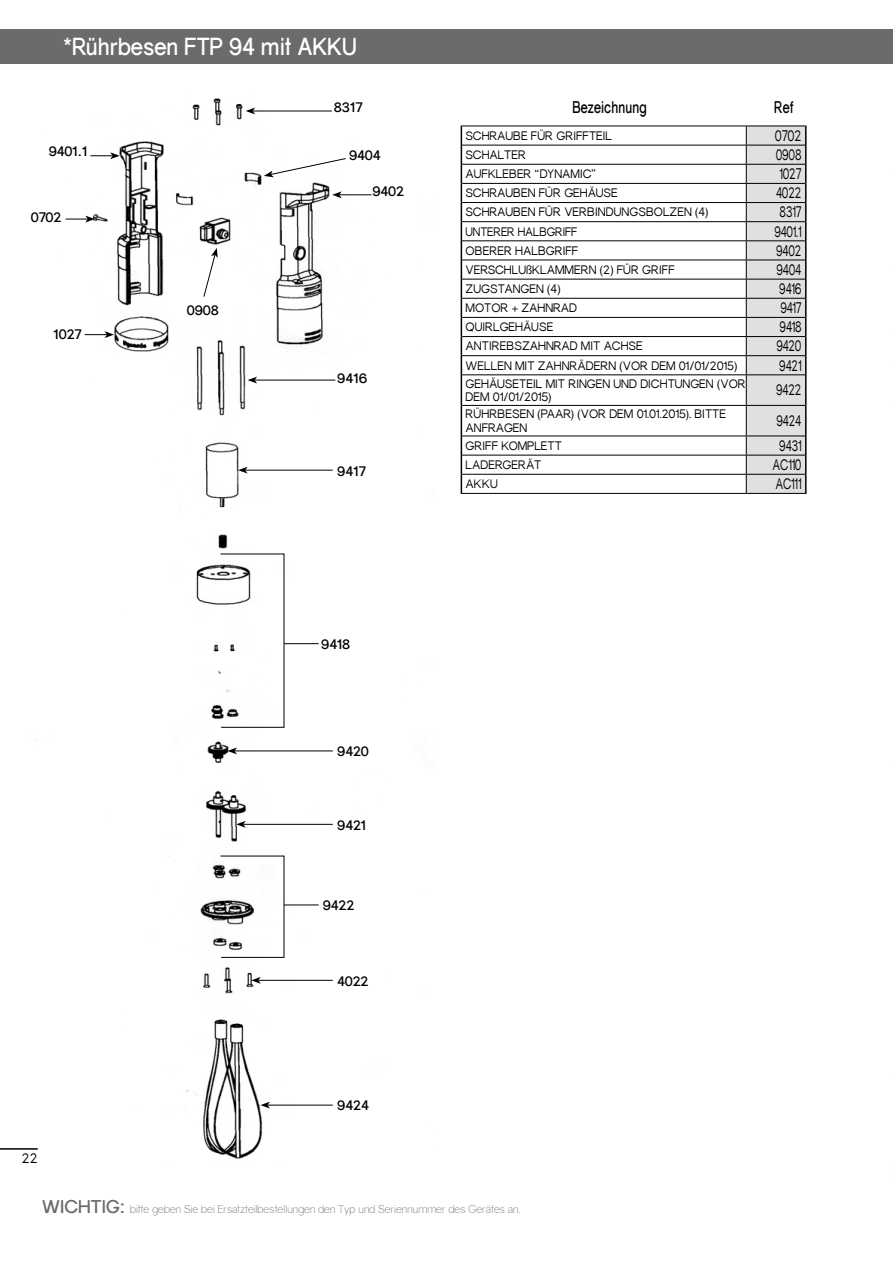
<style>
.page{position:relative;width:893px;height:1264px;background:#fff}
.page>*{position:absolute;margin:0;border:0;box-sizing:border-box;transform-origin:0 0}
.t1{font:700 24px "Gravity";letter-spacing:-.01em;color:#fff;scale:.9 1}
.Normal_e{font:700 16.5px "Gravity";color:#000;scale:.75 1}
.Normal_e-2{font:15px "Gravity";letter-spacing:-.015em;color:#000;scale:.75 1}
.Normal_e-3{font:15px "Gravity";letter-spacing:-.015em;color:#000;scale:.8 1}
.t2{font:700 13.5px "Gravity";letter-spacing:-.02em;color:#000}
.t3{font:13.5px "Gravity";color:#000}
.t4{font:12px/13.5px "Gravity";color:#000}
.t5{font:12px "Gravity";color:#000;scale:.96 1}
.t6{font:300 11.25px "Gravity";color:#6b6b6b}
.s1{font-weight:700;font-size:18px}
</style>
<div class="page">
<img style="left:65px;top:98px;width:307px;height:1061px">
<hr style="left:245px;top:470px;width:88px;height:1px;background:#000">
<svg style="left:238px;top:466px;width:10px;height:7px"></svg>
<hr style="left:235px;top:750px;width:98px;height:1px;background:#000">
<svg style="left:227px;top:747px;width:10px;height:7px"></svg>
<hr style="left:243px;top:823px;width:90px;height:1px;background:#000">
<svg style="left:236px;top:820px;width:10px;height:7px"></svg>
<hr style="left:268px;top:1104px;width:65px;height:1px;background:#000">
<svg style="left:260px;top:1101px;width:10px;height:7px"></svg>
<svg style="left:220px;top:553px;width:65px;height:178px"></svg>
<svg style="left:220px;top:855px;width:65px;height:103px"></svg>
<hr style="left:284px;top:643px;width:35px;height:1px;background:#000">
<hr style="left:284px;top:904px;width:35px;height:1px;background:#000">
<hr style="left:258px;top:979px;width:75px;height:1px;background:#000">
<svg style="left:251px;top:976px;width:10px;height:7px"></svg>
<img style="left:97px;top:311px;width:76px;height:45px">
<svg style="left:85px;top:331px;width:29px;height:7px"></svg>
<svg style="left:66px;top:215px;width:29px;height:7px"></svg>
<svg style="left:90px;top:152px;width:30px;height:7px"></svg>
<hr style="left:255px;top:379px;width:80px;height:1px;background:#000">
<svg style="left:248px;top:376px;width:9px;height:7px"></svg>
<hr style="left:339px;top:194px;width:32px;height:1px;background:#000">
<svg style="left:332px;top:191px;width:10px;height:7px"></svg>
<svg style="left:264px;top:158px;width:82px;height:19px"></svg>
<hr style="left:253px;top:111px;width:79px;height:1px;background:#000">
<svg style="left:246px;top:107px;width:9px;height:7px"></svg>
<svg style="left:203px;top:248px;width:15px;height:49px"></svg>
<div style="left:0;top:29px;width:893px;height:34px;background:#6b6b6b"></div>
<svg style="left:461px;top:127px;width:1px;height:248px"></svg>
<hr style="left:461px;top:375px;width:1px;height:30px;background:#000">
<hr style="left:461px;top:405px;width:1px;height:31px;background:#000">
<svg style="left:461px;top:436px;width:1px;height:57px"></svg>
<svg style="left:746px;top:127px;width:61px;height:366px;background:#d4d4d4"></svg>
<hr style="left:461px;top:126px;width:285px;height:1px;background:#000">
<hr style="left:746px;top:126px;width:61px;height:1px;background:#000">
<hr style="left:462px;top:145px;width:284px;height:1px;background:#000">
<hr style="left:746px;top:145px;width:59px;height:1px;background:#000">
<hr style="left:462px;top:164px;width:284px;height:1px;background:#000">
<hr style="left:746px;top:164px;width:59px;height:1px;background:#000">
<hr style="left:462px;top:183px;width:284px;height:1px;background:#000">
<hr style="left:746px;top:183px;width:59px;height:1px;background:#000">
<hr style="left:462px;top:202px;width:284px;height:1px;background:#000">
<hr style="left:746px;top:202px;width:59px;height:1px;background:#000">
<hr style="left:462px;top:221px;width:284px;height:1px;background:#000">
<hr style="left:746px;top:221px;width:59px;height:1px;background:#000">
<hr style="left:462px;top:240px;width:284px;height:1px;background:#000">
<hr style="left:746px;top:240px;width:59px;height:1px;background:#000">
<hr style="left:462px;top:259px;width:284px;height:1px;background:#000">
<hr style="left:746px;top:259px;width:59px;height:1px;background:#000">
<hr style="left:462px;top:279px;width:284px;height:1px;background:#000">
<hr style="left:746px;top:279px;width:59px;height:1px;background:#000">
<hr style="left:462px;top:298px;width:284px;height:1px;background:#000">
<hr style="left:746px;top:298px;width:59px;height:1px;background:#000">
<hr style="left:462px;top:317px;width:284px;height:1px;background:#000">
<hr style="left:746px;top:317px;width:59px;height:1px;background:#000">
<hr style="left:462px;top:336px;width:284px;height:1px;background:#000">
<hr style="left:746px;top:336px;width:59px;height:1px;background:#000">
<hr style="left:462px;top:355px;width:284px;height:1px;background:#000">
<hr style="left:746px;top:355px;width:59px;height:1px;background:#000">
<hr style="left:462px;top:374px;width:284px;height:1px;background:#000">
<hr style="left:746px;top:374px;width:59px;height:1px;background:#000">
<hr style="left:462px;top:405px;width:284px;height:1px;background:#000">
<hr style="left:746px;top:405px;width:59px;height:1px;background:#000">
<hr style="left:462px;top:435px;width:284px;height:1px;background:#000">
<hr style="left:746px;top:435px;width:59px;height:1px;background:#000">
<hr style="left:462px;top:454px;width:284px;height:1px;background:#000">
<hr style="left:746px;top:454px;width:59px;height:1px;background:#000">
<hr style="left:462px;top:474px;width:284px;height:1px;background:#000">
<hr style="left:746px;top:474px;width:59px;height:1px;background:#000">
<hr style="left:746px;top:493px;width:61px;height:1px;background:#000">
<hr style="left:461px;top:493px;width:285px;height:1px;background:#000">
<hr style="left:0;top:1148px;width:38px;height:1px;background:#000">
<p class="t1" style="left:63px;top:32px;width:328px">*Rührbesen FTP 94 mit AKKU</p>
<p class="t2" style="left:334px;top:99px;width:31px">8317</p>
<p class="t2" style="left:49px;top:143px;width:41px">9401.1</p>
<p class="t2" style="left:349px;top:147px;width:33px">9404</p>
<p class="t2" style="left:31px;top:209px;width:32px">0702</p>
<p class="t2" style="left:53px;top:326px;width:30px">1027</p>
<p class="t3" style="left:22px;top:1150px;width:17px">22</p>
<p class="t2" style="left:187px;top:302px;width:33px">0908</p>
<p class="t2" style="left:372px;top:183px;width:33px">9402</p>
<p class="t2" style="left:337px;top:369px;width:31px">9416</p>
<p class="t2" style="left:337px;top:462px;width:30px">9417</p>
<p class="t2" style="left:321px;top:635px;width:31px">9418</p>
<p class="t2" style="left:337px;top:743px;width:33px">9420</p>
<p class="t2" style="left:337px;top:816px;width:31px">9421</p>
<p class="t2" style="left:323px;top:896px;width:33px">9422</p>
<p class="t2" style="left:337px;top:972px;width:33px">4022</p>
<p class="t2" style="left:337px;top:1097px;width:33px">9424</p>
<p class="Normal_e" style="left:572px;top:97px;width:101px">Bezeichnung</p>
<p class="Normal_e" style="left:774px;top:97px;width:27px">Ref</p>
<p class="t4" style="left:466px;top:129px;width:148px">SCHRAUBE FÜR GRIFFTEIL</p>
<p class="Normal_e-3" style="left:775px;top:127px;width:35px">0702</p>
<p class="t4" style="left:466px;top:148px;width:62px">SCHALTER</p>
<p class="Normal_e-2" style="left:776px;top:146px;width:36px">0908</p>
<p class="t4" style="left:466px;top:167px;width:132px">AUFKLEBER “DYNAMIC”</p>
<p class="Normal_e-2" style="left:779px;top:165px;width:31px">1027</p>
<p class="t4" style="left:466px;top:186px;width:154px">SCHRAUBEN FÜR GEHÄUSE</p>
<p class="Normal_e-2" style="left:776px;top:184px;width:35px">4022</p>
<p class="t4" style="left:466px;top:205px;width:244px">SCHRAUBEN FÜR VERBINDUNGSBOLZEN (4)</p>
<p class="Normal_e-2" style="left:780px;top:203px;width:31px">8317</p>
<p class="t5" style="left:466px;top:224px;width:118px">UNTERER HALBGRIFF</p>
<p class="Normal_e-2" style="left:774px;top:223px;width:38px">9401.1</p>
<p class="t4" style="left:466px;top:244px;width:114px">OBERER HALBGRIFF</p>
<p class="Normal_e-2" style="left:776px;top:242px;width:35px">9402</p>
<p class="t4" style="left:466px;top:263px;width:211px">VERSCHLUßKLAMMERN (2) FÜR GRIFF</p>
<p class="Normal_e-2" style="left:777px;top:261px;width:35px">9404</p>
<p class="t4" style="left:466px;top:282px;width:96px">ZUGSTANGEN (4)</p>
<p class="Normal_e-2" style="left:779px;top:280px;width:31px">9416</p>
<p class="t4" style="left:466px;top:301px;width:113px">MOTOR + ZAHNRAD</p>
<p class="Normal_e-2" style="left:780px;top:299px;width:30px">9417</p>
<p class="t4" style="left:466px;top:320px;width:89px">QUIRLGEHÄUSE</p>
<p class="Normal_e-2" style="left:780px;top:318px;width:31px">9418</p>
<p class="t4" style="left:466px;top:339px;width:179px">ANTIREBSZAHNRAD MIT ACHSE</p>
<p class="Normal_e-2" style="left:776px;top:337px;width:35px">9420</p>
<p class="t4" style="left:466px;top:358px;width:273px">WELLEN MIT ZAHNRÄDERN (VOR DEM 01/01/2015)</p>
<p class="Normal_e-2" style="left:779px;top:357px;width:31px">9421</p>
<p class="t4" style="left:466px;top:376px;width:282px">GEHÄUSETEIL MIT RINGEN UND DICHTUNGEN (VOR<br>DEM 01/01/2015)</p>
<p class="Normal_e-2" style="left:776px;top:381px;width:35px">9422</p>
<p class="t4" style="left:466px;top:407px;width:262px">RÜHRBESEN (PAAR) (VOR DEM 01.01.2015). BITTE<br>ANFRAGEN</p>
<p class="Normal_e-2" style="left:776px;top:412px;width:35px">9424</p>
<p class="t4" style="left:466px;top:439px;width:98px">GRIFF KOMPLETT</p>
<p class="Normal_e-2" style="left:779px;top:437px;width:31px">9431</p>
<p class="t4" style="left:466px;top:458px;width:77px">LADERGERÄT</p>
<p class="Normal_e-2" style="left:773px;top:456px;width:40px">AC110</p>
<p class="t4" style="left:466px;top:477px;width:34px">AKKU</p>
<p class="Normal_e-2" style="left:775px;top:475px;width:36px">AC111</p>
<p class="t6" style="left:42px;top:1202px;width:479px"><span class="s1">WICHTIG:</span> bitte geben Sie bei Ersatzteilbestellungen den Typ und Seriennummer des Gerätes an.</p>
</div>
